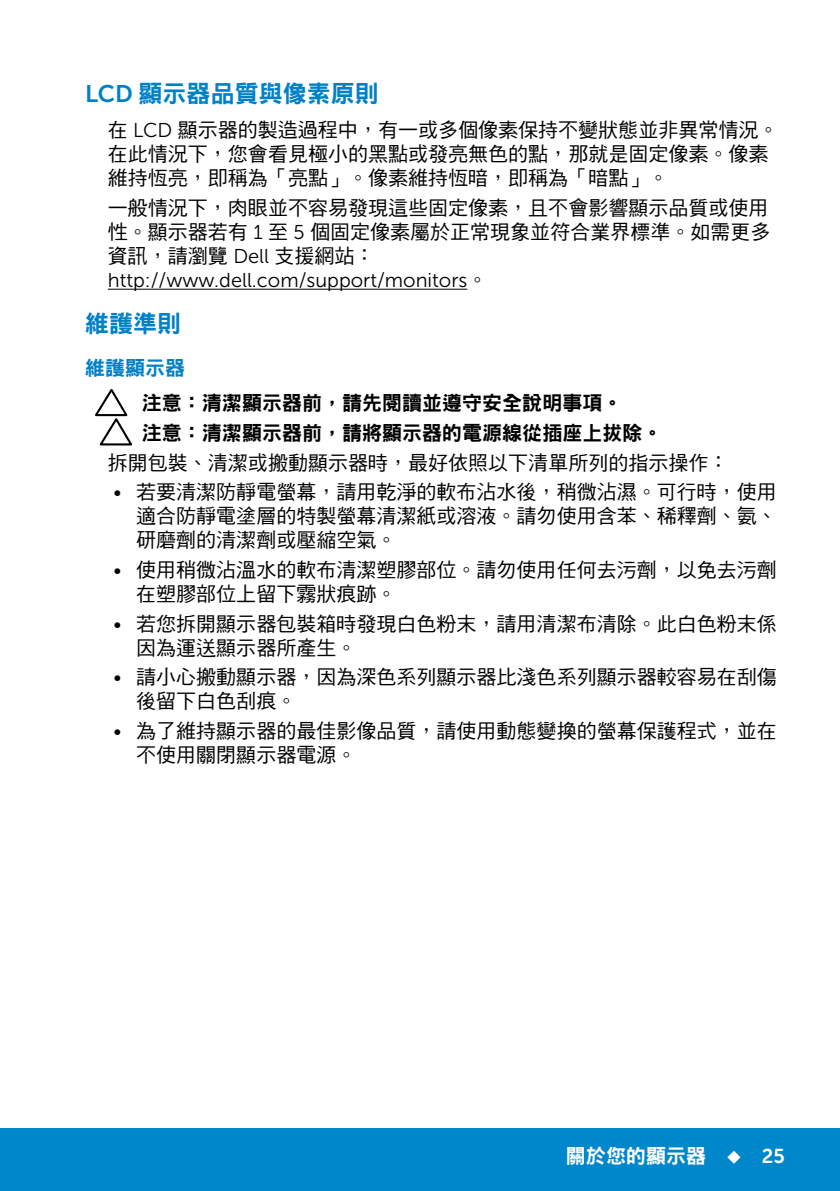
<style>
.page{position:relative;width:840px;height:1191px;background:#fff}
.page>*{position:absolute;margin:0;border:0;box-sizing:border-box;transform-origin:0 0}
.t1{font:24px "DF Hei Std W9";color:#0081c6}
.t2{font:20px/24px "DF Hei Std W5";color:#000}
.t3{font:20px/29.6px "DF Hei Std W9";color:#000}
.t4{font:20px "Museo Sans For Dell 300";color:#000}
.t5{font:20px "DF Hei Std W9";color:#fff}
.t6{font:20px "DF Hei Std W9";color:#0081c6}
.s1{font-family:"Museo Sans For Dell 700"}
.s2{font-family:"Museo Sans For Dell 300"}
.s3{font-family:"DF Hei Std W5"}
</style>
<div class="page">
<div style="left:0;top:1128px;width:839px;height:63px;background:#0087cb"></div>
<hr style="left:108px;top:289px;width:359px;height:1px;background:#000">
<svg style="left:95px;top:389px;width:37px;height:57px"></svg>
<p class="t1" style="left:85px;top:80px;width:295px"><span class="s1">LCD</span> 顯示器品質與像素原則</p>
<p class="t2" style="left:108px;top:118px;width:671px">在 <span class="s2">LCD</span> 顯示器的製造過程中，有一或多個像素保持不變狀態並非異常情況。在此情況下，您會看見極小的黑點或發亮無色的點，那就是固定像素。像素維持恆亮，即稱為「亮點」。像素維持恆暗，即稱為「暗點」。</p>
<p class="t2" style="left:108px;top:196px;width:663px;text-align:justify">一般情況下，肉眼並不容易發現這些固定像素，且不會影響顯示品質或使用性。顯示器若有 <span class="s2">1</span> 至 <span class="s2">5</span> 個固定像素屬於正常現象並符合業界標準。如需更多資訊，請瀏覽 <span class="s2">Dell</span> 支援網站：</p>
<p class="t4" style="left:108px;top:269px;width:381px">http://www.dell.com/support/monitors<span class="s3">。</span></p>
<p class="t1" style="left:85px;top:310px;width:97px">維護準則</p>
<p class="t6" style="left:85px;top:357px;width:101px">維護顯示器</p>
<p class="t3" style="left:142px;top:388px;width:521px">注意：清潔顯示器前，請先閱讀並遵守安全說明事項。<br>注意：清潔顯示器前，請將顯示器的電源線從插座上拔除。</p>
<p class="t2" style="left:108px;top:450px;width:622px">拆開包裝、清潔或搬動顯示器時，最好依照以下清單所列的指示操作：</p>
<p class="t2" style="left:136px;top:480px;width:641px;text-align:justify;text-indent:-23px"><span class="s2">•</span> 若要清潔防靜電螢幕，請用乾淨的軟布沾水後，稍微沾濕。可行時，使用適合防靜電塗層的特製螢幕清潔紙或溶液。請勿使用含苯、稀釋劑、氨、研磨劑的清潔劑或壓縮空氣。</p>
<p class="t2" style="left:136px;top:557px;width:641px;text-indent:-23px"><span class="s2">•</span> 使用稍微沾溫水的軟布清潔塑膠部位。請勿使用任何去污劑，以免去污劑在塑膠部位上留下霧狀痕跡。</p>
<p class="t2" style="left:136px;top:611px;width:641px;text-indent:-23px"><span class="s2">•</span> 若您拆開顯示器包裝箱時發現白色粉末，請用清潔布清除。此白色粉末係因為運送顯示器所產生。</p>
<p class="t2" style="left:136px;top:665px;width:641px;text-indent:-23px"><span class="s2">•</span> 請小心搬動顯示器，因為深色系列顯示器比淺色系列顯示器較容易在刮傷後留下白色刮痕。</p>
<p class="t2" style="left:136px;top:718px;width:641px;text-indent:-23px"><span class="s2">•</span> 為了維持顯示器的最佳影像品質，請使用動態變換的螢幕保護程式，並在不使用關閉顯示器電源。</p>
<p class="t5" style="left:565px;top:1144px;width:220px">關於您的顯示器 ◆ <span class="s1">25</span></p>
</div>
